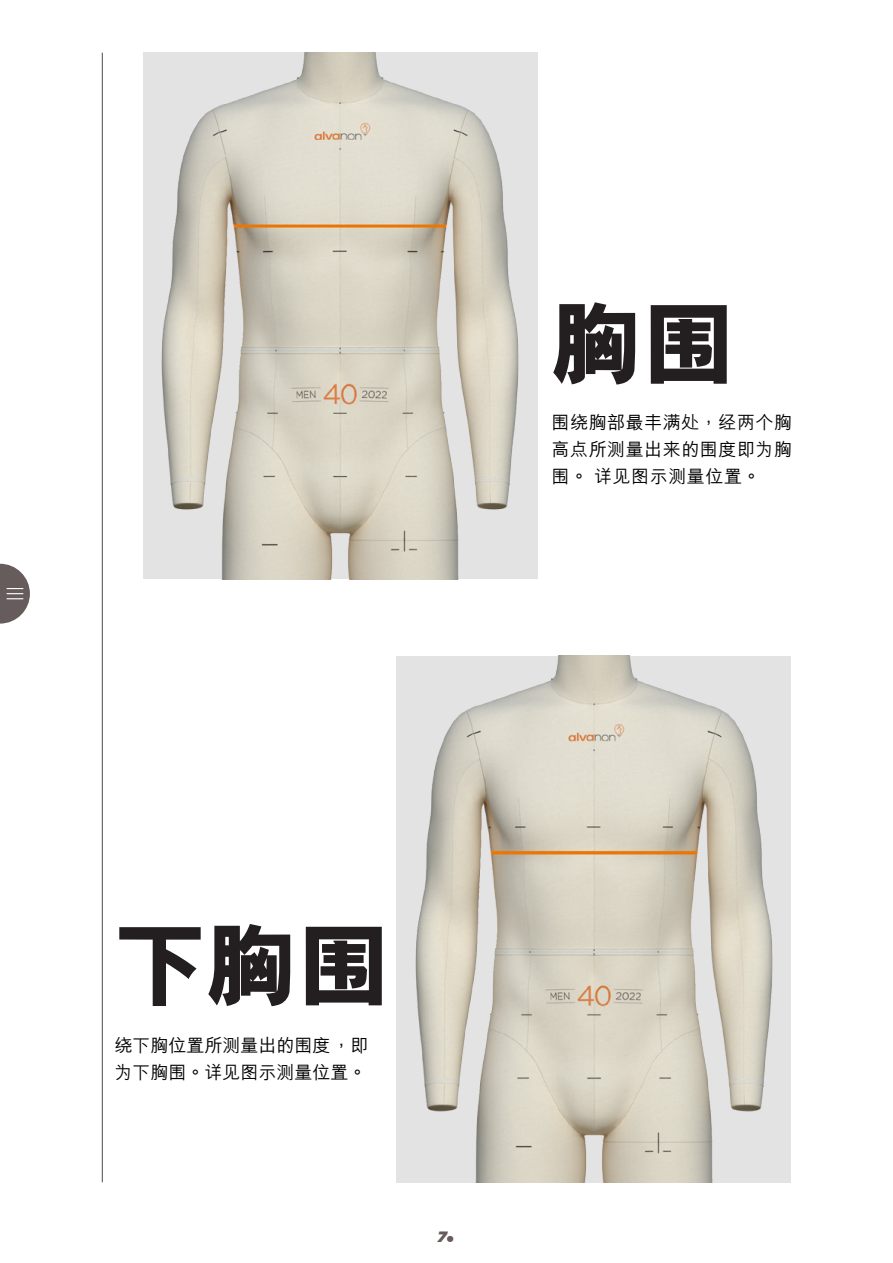
<style>
.page{position:relative;width:893px;height:1263px;background:#fff}
.page>*{position:absolute;margin:0;border:0;box-sizing:border-box;transform-origin:0 0}
.t1{font:800 92.25px "M Hei HKS";color:#231f20}
.t2{font:500 18px/27px "M Hei HKS";letter-spacing:.03em;color:#000;text-align:justify}
.t3{font:500 18px/27px "M Hei HKS";color:#000}
.t4{font:italic 900 15px "Gotham";color:#655c5b}
.s1{font-family:"Futura";font-weight:700;font-style:normal;font-size:30px}
</style>
<div class="page">
<div style="left:143px;top:53px;width:394px;height:526px;background:#e3e3e3"></div>
<hr style="left:102px;top:53px;width:1px;height:1129px;background:#655c5b">
<img style="left:161px;top:53px;width:358px;height:526px">
<div style="left:397px;top:656px;width:394px;height:526px;background:#e3e3e3"></div>
<img style="left:415px;top:656px;width:358px;height:526px">
<svg style="left:0;top:564px;width:30px;height:60px"></svg>
<h1 class="t1" style="left:552px;top:283px;width:186px">胸圍</h1>
<p class="t2" style="left:552px;top:408px;width:242px">圍繞胸部最豐滿處，經兩個胸高點所測量出來的圍度即為胸圍。 詳見圖示測量位置。</p>
<h1 class="t1" style="left:114px;top:904px;width:278px">下胸圍</h1>
<p class="t3" style="left:114px;top:1030px;width:255px">繞下胸位置所測量出的圍度 ，即為下胸圍。詳見圖示測量位置。</p>
<p class="t4" style="left:437px;top:1228px;width:20px">7<span class="s1">.</span></p>
</div>
